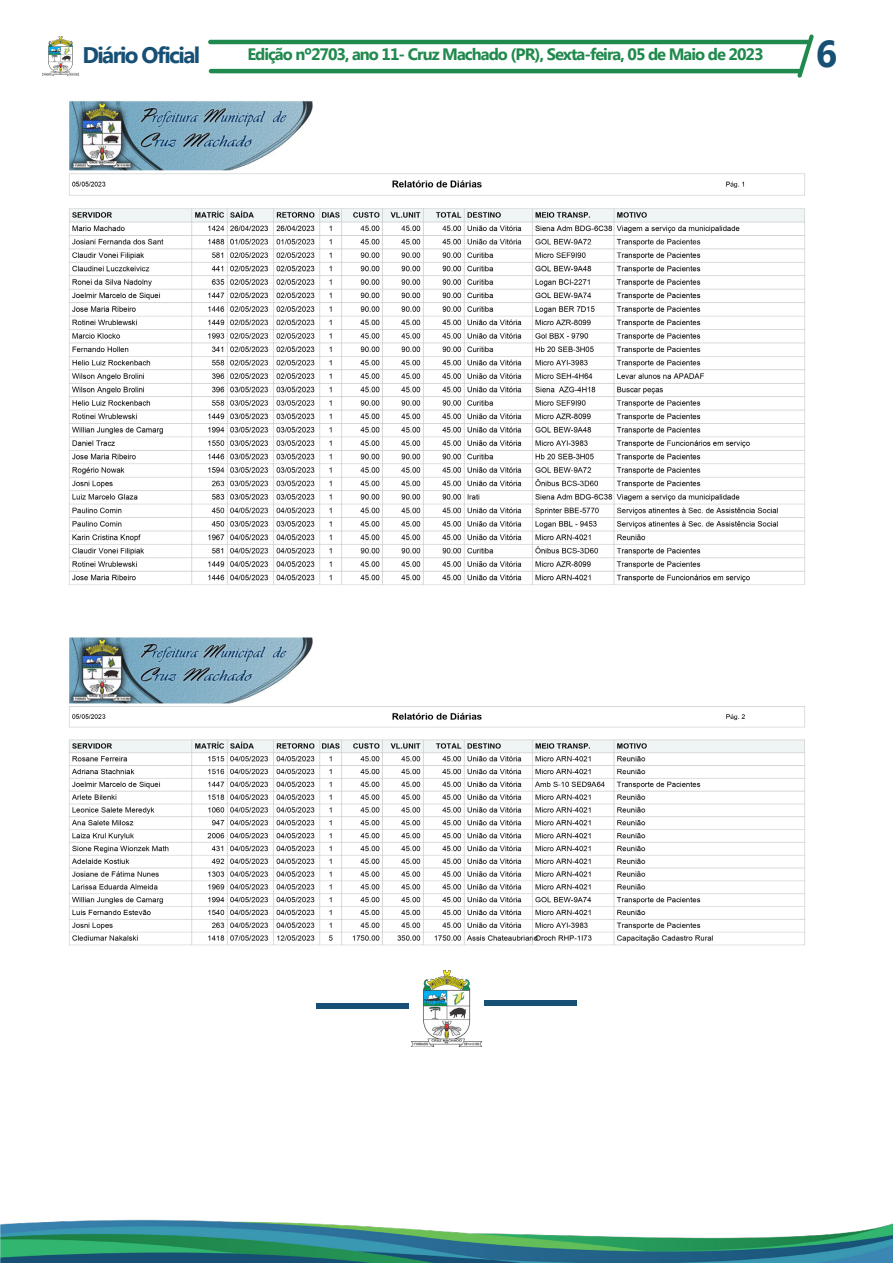
<style>
.page{position:relative;width:893px;height:1263px;background:#fff}
.page>*{position:absolute;margin:0;border:0;box-sizing:border-box;transform-origin:0 0}
.t1{font:700 37.5px "Myanmar Text";color:#175074}
.t2{font:700 22.5px "Myanmar Text";letter-spacing:-.07em;color:#175074}
.t3{font:700 16.5px "Myanmar Text";letter-spacing:-.06em;color:#20894d}
</style>
<div class="page">
<hr style="left:208px;top:40px;width:602px;height:4px;background:#20894d;border-radius:2px">
<hr style="left:209px;top:69px;width:593px;height:4px;background:#20894d;border-radius:2px">
<img style="left:43px;top:37px;width:36px;height:38px">
<svg style="left:797px;top:34px;width:17px;height:44px"></svg>
<img style="left:0;top:1219px;width:893px;height:44px">
<img style="left:69px;top:101px;width:736px;height:484px">
<img style="left:69px;top:637px;width:736px;height:410px">
<svg style="left:316px;top:1003px;width:93px;height:5px"></svg>
<img style="left:411px;top:971px;width:71px;height:75px">
<svg style="left:484px;top:1000px;width:93px;height:6px"></svg>
<p class="t2" style="left:82px;top:42px;width:119px">Diário Oficial</p>
<p class="t3" style="left:247px;top:45px;width:518px">Edição nº2703, ano 11- Cruz Machado (PR), Sexta-feira, 05 de Maio de 2023</p>
<p class="t1" style="left:816px;top:32px;width:23px">6</p>
</div>
